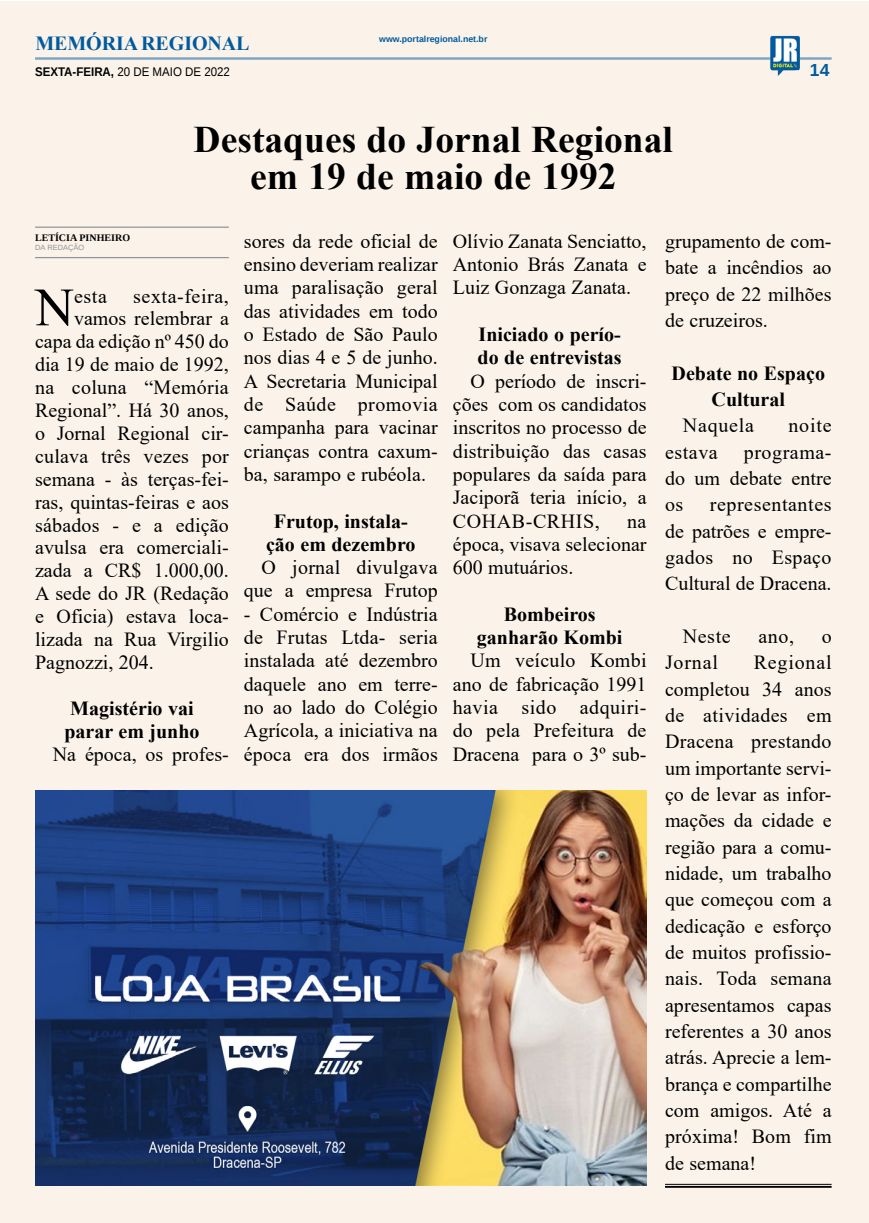
<style>
.page{position:relative;width:869px;height:1223px;background:#fff}
.page>*{position:absolute;margin:0;border:0;box-sizing:border-box;transform-origin:0 0}
.MATÉRIA{font:54px "Times New Roman";color:#000}
.TÍTULO{font:700 37.5px/37.5px "Times New Roman";color:#000;text-align:center}
.MATÉRIA-2{font:20px/23.2px "Times New Roman";color:#000;text-align:justify}
.MATÉRIA-3{font:700 20px/23.2px "Times New Roman";color:#000}
.TITULO_PG{font:700 20px "Times New Roman";letter-spacing:-.005em;color:#005a9e}
.MATÉRIA-4{font:20px "Times New Roman";letter-spacing:.03em;color:#000}
.MATÉRIA-5{font:20px "Times New Roman";letter-spacing:.04em;color:#000}
.TÍTULO-2{font:700 17.5px "Liberation Sans";color:#005a9e}
.DATA_PG{font:12.5px "Liberation Sans";color:#000;scale:.92 1}
.CRÉDITO_NOME{font:700 10px "Liberation Serif";color:#000}
.DATA_PG-2{font:700 8.75px "Liberation Sans";color:#005a9e}
.CRÉDITO_MATÉRIA{font:7.5px "Liberation Sans";color:#939598}
.s1{font-weight:700}
</style>
<div class="page">
<div style="left:0;top:1px;width:868px;height:1221px;background:#fbf3ea"></div>
<hr style="left:35px;top:57px;width:796px;height:3px;background:#005a9e">
<img style="left:769px;top:36px;width:30px;height:40px">
<img style="left:35px;top:791px;width:611px;height:394px">
<hr style="left:35px;top:226px;width:194px;height:2px;background:#939598">
<hr style="left:35px;top:257px;width:194px;height:1px;background:#939598">
<hr style="left:664px;top:1183px;width:167px;height:1px;background:#000">
<hr style="left:664px;top:1185px;width:167px;height:2px;background:#000">
<p class="TITULO_PG" style="left:35px;top:28px;width:215px">MEMÓRIA REGIONAL</p>
<p class="DATA_PG" style="left:35px;top:65px;width:213px"><span class="s1">SEXTA-FEIRA,</span> 20 DE MAIO DE 2022</p>
<p class="DATA_PG-2" style="left:379px;top:33px;width:110px">www.portalregional.net.br</p>
<p class="TÍTULO" style="left:193px;top:119px;width:480px">Destaques do Jornal Regional em 19 de maio de 1992</p>
<p class="TÍTULO-2" style="left:809px;top:58px;width:21px">14</p>
<p class="CRÉDITO_NOME" style="left:35px;top:231px;width:96px">LETÍCIA PINHEIRO</p>
<p class="CRÉDITO_MATÉRIA" style="left:35px;top:243px;width:51px">DA REDAÇÃO</p>
<p class="MATÉRIA" style="left:35px;top:269px;width:40px">N</p>
<p class="MATÉRIA-2" style="left:74px;top:284px;width:34px">esta</p>
<p class="MATÉRIA-4" style="left:133px;top:282px;width:97px">sexta-feira,</p>
<p class="MATÉRIA-2" style="left:74px;top:306px;width:156px">vamos relembrar a</p>
<p class="MATÉRIA-2" style="left:35px;top:329px;width:195px">capa da edição nº 450 do</p>
<p class="MATÉRIA-2" style="left:35px;top:352px;width:195px">dia 19 de maio de 1992,</p>
<p class="MATÉRIA-2" style="left:35px;top:375px;width:195px">na coluna “Memória</p>
<p class="MATÉRIA-2" style="left:35px;top:398px;width:195px">Regional”. Há 30 anos,</p>
<p class="MATÉRIA-2" style="left:35px;top:421px;width:195px">o Jornal Regional cir-</p>
<p class="MATÉRIA-2" style="left:35px;top:444px;width:195px">culava três vezes por</p>
<p class="MATÉRIA-2" style="left:35px;top:467px;width:195px">semana - às terças-fei-</p>
<p class="MATÉRIA-2" style="left:35px;top:489px;width:195px">ras, quintas-feiras e aos</p>
<p class="MATÉRIA-2" style="left:35px;top:512px;width:195px">sábados - e a edição</p>
<p class="MATÉRIA-2" style="left:35px;top:535px;width:195px">avulsa era comerciali-</p>
<p class="MATÉRIA-2" style="left:35px;top:558px;width:195px">zada a CR$ 1.000,00.</p>
<p class="MATÉRIA-2" style="left:35px;top:581px;width:195px">A sede do JR (Redação</p>
<p class="MATÉRIA-2" style="left:35px;top:604px;width:195px">e Oficia) estava loca-</p>
<p class="MATÉRIA-2" style="left:35px;top:627px;width:195px">lizada na Rua Virgilio</p>
<p class="MATÉRIA-2" style="left:35px;top:650px;width:120px">Pagnozzi, 204.</p>
<p class="MATÉRIA-3" style="left:64px;top:696px;width:137px;line-height:22.9px">Magistério vai parar em junho</p>
<p class="MATÉRIA-2" style="left:53px;top:741px;width:177px">Na época, os profes-</p>
<p class="MATÉRIA-2" style="left:244px;top:229px;width:195px">sores da rede oficial de ensino deveriam realizar uma paralisação geral das atividades em todo o Estado de São Paulo nos dias 4 e 5 de junho.<br>A Secretaria Municipal de Saúde promovia campanha para vacinar crianças contra caxum&shy;ba, sarampo e rubéola.</p>
<p class="MATÉRIA-3" style="left:266px;top:508px;width:151px;text-align:center">Frutop, instala&shy;ção em dezembro</p>
<p class="MATÉRIA-2" style="left:244px;top:555px;width:195px;text-align:right">O jornal divulgava que a empresa Frutop</p>
<p class="MATÉRIA-2" style="left:244px;top:602px;width:195px">- Comércio e Indústria de Frutas Ltda- seria instalada até dezembro daquele ano em terre&shy;no ao lado do Colégio Agrícola, a iniciativa na época era dos irmãos</p>
<p class="MATÉRIA-2" style="left:452px;top:229px;width:195px">Olívio Zanata Senciatto, Antonio Brás Zanata e Luiz Gonzaga Zanata.</p>
<p class="MATÉRIA-3" style="left:477px;top:322px;width:145px">Iniciado o perío&shy;do de entrevistas</p>
<p class="MATÉRIA-2" style="left:452px;top:369px;width:195px;text-indent:18px">O período de inscri&shy;ções com os candidatos inscritos no processo de distribuição das casas populares da saída para Jaciporã teria início, a COHAB-CRHIS,</p>
<p class="MATÉRIA-2" style="left:452px;top:508px;width:195px;text-indent:174px">na época, visava selecionar 600 mutuários.</p>
<p class="MATÉRIA-3" style="left:503px;top:602px;width:93px">Bombeiros</p>
<p class="MATÉRIA-3" style="left:476px;top:625px;width:147px">ganharão Kombi</p>
<p class="MATÉRIA-2" style="left:452px;top:648px;width:195px;text-indent:18px">Um veículo Kombi ano de fabricação 1991 havia sido adquiri&shy;do pela Prefeitura de Dracena para o 3º sub-</p>
<p class="MATÉRIA-2" style="left:664px;top:227px;width:168px;line-height:26.4px">grupamento de com&shy;bate a incêndios ao preço de 22 milhões de cruzeiros.</p>
<p class="MATÉRIA-3" style="left:671px;top:359px;width:155px;line-height:26.4px;text-align:center">Debate no Espaço<br>Cultural</p>
<p class="MATÉRIA-5" style="left:682px;top:411px;width:73px">Naquela</p>
<p class="MATÉRIA-2" style="left:788px;top:413px;width:45px">noite</p>
<p class="MATÉRIA-2" style="left:664px;top:439px;width:54px">estava</p>
<p class="MATÉRIA-2" style="left:664px;top:438px;width:168px;line-height:26.4px;text-indent:79px">programa&shy;do um debate entre os</p>
<p class="MATÉRIA-2" style="left:664px;top:491px;width:168px;line-height:26.4px;text-indent:45px">representantes de patrões e empre&shy;gados no Espaço Cultural de Dracena.</p>
<p class="MATÉRIA-2" style="left:682px;top:624px;width:49px">Neste</p>
<p class="MATÉRIA-2" style="left:758px;top:624px;width:37px">ano,</p>
<p class="MATÉRIA-2" style="left:821px;top:624px;width:11px">o</p>
<p class="MATÉRIA-2" style="left:664px;top:650px;width:54px">Jornal</p>
<p class="MATÉRIA-2" style="left:664px;top:648px;width:168px;line-height:26.4px;text-indent:89px">Regional completou 34 anos de atividades em Dracena prestando um importante servi&shy;ço de levar as infor&shy;mações da cidade e região para a comu&shy;nidade, um trabalho que começou com a dedicação e esforço de muitos profissio&shy;nais. Toda semana apresentamos capas referentes a 30 anos atrás. Aprecie a lem&shy;brança e compartilhe com amigos. Até a próxima! Bom fim de semana!</p>
</div>
